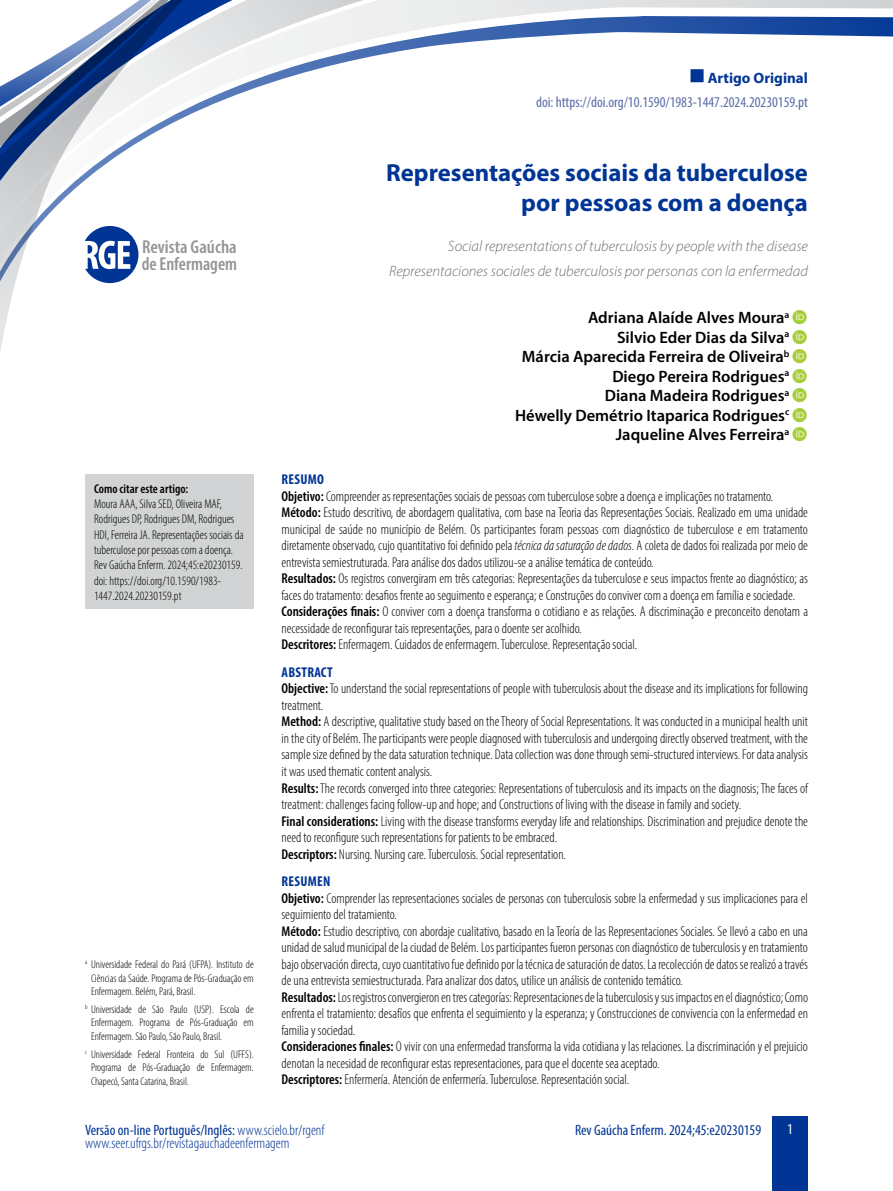
<style>
.page{position:relative;width:893px;height:1191px;background:#fff}
.page>*{position:absolute;margin:0;border:0;box-sizing:border-box;transform-origin:0 0}
.t1{font:700 24.75px/29.7px "Myriad Pro";color:#003595;text-align:right}
.t2{font:600 condensed 18.75px/16.6px "Myriad Pro";color:#939598}
.t3{font:600 16.5px/19.5px "Myriad Pro";color:#000;text-align:right}
.t4{font:italic 300 15px/25px "Myriad Pro";color:#6d6e71;text-align:right}
.t5{font:condensed 15px "Myriad Pro";color:#003595}
.t6{font:condensed 15px "Myriad Pro";color:#5a6da7}
.t7{font:300 condensed 15px "Myriad Pro";color:#003595}
.t8{font:700 15px "Myriad Pro";color:#003595}
.t9{font:condensed 15px "Myriad Pro";color:#fff}
.t10{font:300 condensed 14.25px/16.5px "Myriad Pro";color:#000}
.t11{font:300 condensed 12.75px/15.3px "Myriad Pro";color:#000}
.t12{font:600 condensed 12.75px "Myriad Pro";color:#000}
.t13{font:300 condensed 11.25px/13.5px "Myriad Pro";color:#000;text-align:justify}
.s1{font-weight:700;color:#003595}
.s2{font-weight:600}
.s3{font-style:italic}
.s4{font-weight:300}
</style>
<div class="page">
<svg style="left:202px;top:0;width:691px;height:109px"></svg>
<svg style="left:0;top:0;width:202px;height:352px"></svg>
<div style="left:772px;top:1116px;width:36px;height:75px;background:#003595"></div>
<svg style="left:85px;top:226px;width:53px;height:57px"></svg>
<div style="left:85px;top:474px;width:169px;height:135px;background:#d1d3d4"></div>
<svg style="left:691px;top:69px;width:13px;height:14px"></svg>
<p class="t8" style="left:708px;top:68px;width:102px">Artigo Original</p>
<h2 class="t2" style="left:142px;top:238px;width:97px">Revista Gaúcha de Enfermagem</h2>
<p class="t12" style="left:94px;top:481px;width:96px">Como citar este artigo:</p>
<p class="t11" style="left:94px;top:496px;width:151px">Moura AAA, Silva SED, Oliveira MAF, Rodrigues DP, Rodrigues DM, Rodrigues HDI, Ferreira JA. Representações sociais da tuberculose por pessoas com a doença.<br>Rev Gaúcha Enferm. 2024;45:e20230159. doi: https://doi.org/10.1590/1983- 1447.2024.20230159.pt</p>
<p class="t13" style="left:91px;top:957px;width:164px;text-indent:-6px"><sup>a</sup> Universidade Federal do Pará (UFPA). Instituto de Ciências da Saúde. Programa de Pós-Graduação em Enfermagem. Belém, Pará, Brasil.</p>
<p class="t13" style="left:91px;top:1002px;width:164px;text-indent:-6px"><sup>b</sup> Universidade de São Paulo (USP). Escola de Enfermagem. Programa de Pós-Graduação em Enfermagem. São Paulo, São Paulo, Brasil.</p>
<p class="t13" style="left:91px;top:1047px;width:164px;text-indent:-6px"><sup>c</sup> Universidade Federal Fronteira do Sul (UFFS).<br>Programa de Pós-Graduação de Enfermagem.<br>Chapecó, Santa Catarina, Brasil.</p>
<p class="t6" style="left:536px;top:93px;width:273px">doi: https://doi.org/10.1590/1983-1447.2024.20230159.pt</p>
<h1 class="t1" style="left:386px;top:157px;width:423px">Representações sociais da tuberculose por pessoas com a doença</h1>
<p class="t4" style="left:389px;top:233px;width:420px">Social representations of tuberculosis by people with the disease<br>Representaciones sociales de tuberculosis por personas con la enfermedad</p>
<p class="t3" style="left:515px;top:307px;width:276px">Adriana Alaíde Alves Moura<sup>a<br></sup>Silvio Eder Dias da Silva<sup>a<br></sup>Márcia Aparecida Ferreira de Oliveira<sup>b<br></sup>Diego Pereira Rodrigues<sup>a<br></sup>Diana Madeira Rodrigues<sup>a<br></sup>Héwelly Demétrio Itaparica Rodrigues<sup>c<br></sup>Jaqueline Alves Ferreira<sup>a</sup></p>
<p class="t10" style="left:281px;top:471px;width:528px"><span class="s1">RESUMO<br></span><span class="s2">Objetivo:</span> Compreender as representações sociais de pessoas com tuberculose sobre a doença e implicações no tratamento.<br><span class="s2">Método:</span> Estudo descritivo, de abordagem qualitativa, com base na Teoria das Representações Sociais. Realizado em uma unidade municipal de saúde no município de Belém. Os participantes foram pessoas com diagnóstico de tuberculose e em tratamento diretamente observado, cujo quantitativo foi definido pela <span class="s3">técnica da saturação de dados</span>. A coleta de dados foi realizada por meio de entrevista semiestruturada. Para análise dos dados utilizou-se a análise temática de conteúdo.<br><span class="s2">Resultados:</span> Os registros convergiram em três categorias: Representações da tuberculose e seus impactos frente ao diagnóstico; as faces do tratamento: desafios frente ao seguimento e esperança; e Construções do conviver com a doença em família e sociedade.<br><span class="s2">Considerações finais:</span> O conviver com a doença transforma o cotidiano e as relações. A discriminação e preconceito denotam a necessidade de reconfigurar tais representações, para o doente ser acolhido.<br><span class="s2">Descritores:</span> Enfermagem. Cuidados de enfermagem. Tuberculose. Representação social.</p>
<p class="t10" style="left:281px;top:664px;width:528px"><span class="s1">ABSTRACT<br></span><span class="s2">Objective:</span> To understand the social representations of people with tuberculosis about the disease and its implications for following treatment.<br><span class="s2">Method:</span> A descriptive, qualitative study based on the Theory of Social Representations. It was conducted in a municipal health unit in the city of Belém. The participants were people diagnosed with tuberculosis and undergoing directly observed treatment, with the sample size defined by the data saturation technique. Data collection was done through semi-structured interviews. For data analysis it was used thematic content analysis.<br><span class="s2">Results:</span> The records converged into three categories: Representations of tuberculosis and its impacts on the diagnosis; The faces of treatment: challenges facing follow-up and hope; and Constructions of living with the disease in family and society.<br><span class="s2">Final considerations:</span> Living with the disease transforms everyday life and relationships. Discrimination and prejudice denote the need to reconfigure such representations for patients to be embraced.<br><span class="s2">Descriptors:</span> Nursing. Nursing care. Tuberculosis. Social representation.</p>
<p class="t10" style="left:281px;top:873px;width:528px"><span class="s1">RESUMEN<br></span><span class="s2">Objetivo:</span> Comprender las representaciones sociales de personas con tuberculosis sobre la enfermedad y sus implicaciones para el seguimiento del tratamiento.<br><span class="s2">Método:</span> Estudio descriptivo, con abordaje cualitativo, basado en la Teoría de las Representaciones Sociales. Se llevó a cabo en una unidad de salud municipal de la ciudad de Belém. Los participantes fueron personas con diagnóstico de tuberculosis y en tratamiento bajo observación directa, cuyo cuantitativo fue definido por la técnica de saturación de datos. La recolección de datos se realizó a través de una entrevista semiestructurada. Para analizar dos datos, utilice un análisis de contenido temático.<br><span class="s2">Resultados:</span> Los registros convergieron en tres categorías: Representaciones de la tuberculosis y sus impactos en el diagnóstico; Como enfrenta el tratamiento: desafíos que enfrenta el seguimiento y la esperanza; y Construcciones de convivencia con la enfermedad en familia y sociedad.<br><span class="s2">Consideraciones finales:</span> O vivir con una enfermedad transforma la vida cotidiana y las relaciones. La discriminación y el prejuicio denotan la necesidad de reconfigurar estas representaciones, para que el docente sea aceptado.<br><span class="s2">Descriptores:</span> Enfermería. Atención de enfermería. Tuberculose. Representación social.</p>
<p class="t5" style="left:85px;top:1121px;width:241px">Versão on-line Português/Inglês: <span class="s4">www.scielo.br/rgenf</span></p>
<p class="t7" style="left:85px;top:1134px;width:206px">www.seer.ufrgs.br/revistagauchadeenfermagem</p>
<p class="t5" style="left:575px;top:1121px;width:188px">Rev Gaúcha Enferm. 2024;45:e20230159</p>
<p class="t9" style="left:787px;top:1120px;width:7px">1</p>
</div>
